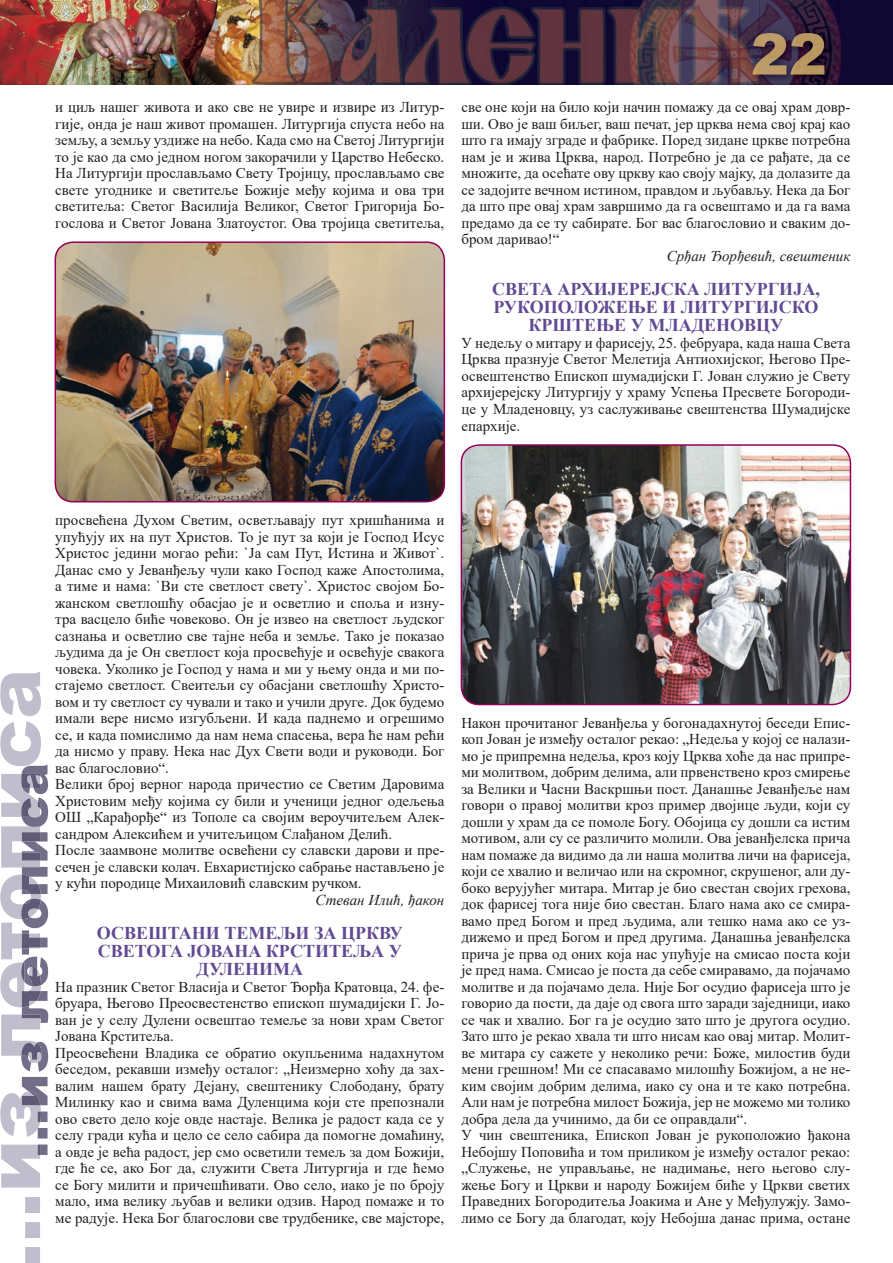
<style>
.page{position:relative;width:893px;height:1263px;background:#fff}
.page>*{position:absolute;margin:0;border:0;box-sizing:border-box;transform-origin:0 0}
.t1{font:700 18px/18px "Times New Roman";color:#614a92;text-align:center}
.t2{font:15px/16.5px "Times New Roman";color:#231f20;text-align:justify}
.t3{font:italic 15px "Times New Roman";color:#231f20}
</style>
<div class="page">
<div style="left:0;top:0;width:893px;height:85px;background:#0f0833"></div>
<img style="left:0;top:0;width:841px;height:85px">
<img style="left:252px;top:0;width:257px;height:85px">
<img style="left:630px;top:0;width:130px;height:85px">
<img style="left:747px;top:27px;width:87px;height:58px">
<img style="left:760px;top:33px;width:64px;height:42px">
<img style="left:752px;top:33px;width:8px;height:42px">
<svg style="left:0;top:671px;width:48px;height:592px"></svg>
<img style="left:55px;top:241px;width:390px;height:261px">
<img style="left:461px;top:444px;width:390px;height:261px">
<p class="t2" style="left:55px;top:99px;width:391px">и циљ нашег живота и ако све не увире и извире из Литур&shy;гије, онда је наш живот промашен. Литургија спуста небо на земљу, а земљу уздиже на небо. Када смо на Светој Литургији то је као да смо једном ногом закорачили у Царство Небеско.<br>На Литургији прослављамо Свету Тројицу, прослављамо све свете угоднике и светитеље Божије међу којима и ова три светитеља: Светог Василија Великог, Светог Григорија Бо&shy;гослова и Светог Јована Златоустог. Ова тројица светитеља,</p>
<p class="t2" style="left:461px;top:99px;width:391px">све оне који на било који начин помажу да се овај храм довр&shy;ши. Ово је ваш биљег, ваш печат, јер црква нема свој крај као што га имају зграде и фабрике. Поред зидане цркве потребна нам је и жива Црква, народ. Потребно је да се рађате, да се множите, да осећате ову цркву као своју мајку, да долазите да се задојите вечном истином, правдом и љубављу. Нека да Бог да што пре овај храм завршимо да га освештамо и да га вама предамо да се ту сабирате. Бог вас благословио и сваким до&shy;бром даривао!“</p>
<p class="t3" style="left:667px;top:246px;width:185px">Срђан Ђорђевић, свештеник</p>
<p class="t1" style="left:492px;top:280px;width:329px">СВЕТА АРХИЈЕРЕЈСКА ЛИТУРГИЈА,<br>РУКОПОЛОЖЕЊЕ И ЛИТУРГИЈСКО<br>КРШТЕЊЕ У МЛАДЕНОВЦУ</p>
<p class="t2" style="left:461px;top:334px;width:391px">У недељу о митару и фарисеју, 25. фебруара, када наша Света Црква празнује Светог Мелетија Антиохијског, Његово Пре&shy;освештенство Епископ шумадијски Г. Јован служио је Свету архијерејску Литургију у храму Успења Пресвете Богороди&shy;це у Младеновцу, уз саслуживање свештенства Шумадијске епархије.</p>
<p class="t2" style="left:55px;top:511px;width:391px;text-align:left">просвећена Духом Светим, осветљавају пут хришћанима и упућују их на пут Христов. То је пут за који је Господ Исус Христос једини могао рећи: `Ја сам Пут, Истина и Живот`.<br>Данас смо у Јеванђељу чули како Господ каже Апостолима, а тиме и нама: `Ви сте светлост свету`. Христос својом Бо&shy;жанском светлошћу обасјао је и осветлио и споља и изну&shy;тра васцело биће човеково. Он је извео на светлост људског сазнања и осветлио све тајне неба и земље. Тако је показао људима да је Он светлост која просвећује и освећује свакога човека. Уколико је Господ у нама и ми у њему онда и ми по&shy;стајемо светлост. Свеитељи су обасјани светлошћу Христо&shy;вом и ту светлост су чували и тако и учили друге. Док будемо имали вере нисмо изгубљени. И када паднемо и огрешимо се, и када помислимо да нам нема спасења, вера ће нам рећи да нисмо у праву. Нека нас Дух Свети води и руководи. Бог вас благословио“.<br>Велики број верног народа причестио се Светим Даровима Христовим међу којима су били и ученици једног одељења ОШ „Карађорђе“ из Тополе са својим вероучитељем Алек&shy;сандром Алексићем и учитељицом Слађаном Делић.<br>После заамвоне молитве освећени су славски дарови и пре&shy;сечен је славски колач. Евхаристијско сабрање настављено је у кући породице Михаиловић славским ручком.</p>
<p class="t3" style="left:316px;top:889px;width:130px">Стеван Илић, ђакон</p>
<p class="t1" style="left:97px;top:923px;width:307px">ОСВЕШТАНИ ТЕМЕЉИ ЗА ЦРКВУ<br>СВЕТОГА ЈОВАНА КРСТИТЕЉА У<br>ДУЛЕНИМА</p>
<p class="t2" style="left:55px;top:978px;width:391px;text-align:left">На празник Светог Власија и Светог Ђорђа Кратовца, 24. фе&shy;бруара, Његово Преосвестенство епископ шумадијски Г. Јо&shy;ван је у селу Дулени освештао темеље за нови храм Светог Јована Крститеља.<br>Преосвећени Владика се обратио окупљенима надахнутом беседом, рекавши између осталог: „Неизмерно хоћу да зах&shy;валим нашем брату Дејану, свештенику Слободану, брату Милинку као и свима вама Дуленцима који сте препознали ово свето дело које овде настаје. Велика је радост када се у селу гради кућа и цело се село сабира да помогне домаћину, а овде је већа радост, јер смо осветили темељ за дом Божији, где ће се, ако Бог да, служити Света Литургија и где ћемо се Богу милити и причешћивати. Ово село, иако је по броју мало, има велику љубав и велики одзив. Народ помаже и то ме радује. Нека Бог благослови све трудбенике, све мајсторе,</p>
<p class="t2" style="left:461px;top:714px;width:391px;text-align:left">Након прочитаног Јеванђеља у богонадахнутој беседи Епис&shy;коп Јован је између осталог рекао: „Недеља у којој се налази&shy;мо је припремна недеља, кроз коју Црква хоће да нас припре&shy;ми молитвом, добрим делима, али првенствено кроз смирење за Велики и Часни Васкршњи пост. Данашње Јеванђеље нам говори о правој молитви кроз пример двојице људи, који су дошли у храм да се помоле Богу. Обојица су дошли са истим мотивом, али су се различито молили. Ова јеванђелска прича нам помаже да видимо да ли наша молитва личи на фарисеја, који се хвалио и величао или на скромног, скрушеног, али ду&shy;боко верујућег митара. Митар је био свестан својих грехова, док фарисеј тога није био свестан. Благо нама ако се смира&shy;вамо пред Богом и пред људима, али тешко нама ако се уз&shy;дижемо и пред Богом и пред другима. Данашња јеванђелска прича је прва од оних која нас упућује на смисао поста који је пред нама. Смисао је поста да себе смиравамо, да појачамо молитве и да појачамо дела. Није Бог осудио фарисеја што је говорио да пости, да даје од свога што заради заједници, иако се чак и хвалио. Бог га је осудио зато што је другога осудио.<br>Зато што је рекао хвала ти што нисам као овај митар. Молит&shy;ве митара су сажете у неколико речи: Боже, милостив буди мени грешном! Ми се спасавамо милошћу Божијом, а не не&shy;ким својим добрим делима, иако су она и те како потребна.<br>Али нам је потребна милост Божија, јер не можемо ми толико добра дела да учинимо, да би се оправдали“.<br>У чин свештеника, Епископ Јован је рукоположио ђакона Небојшу Поповића и том приликом је између осталог рекао: „Служење, не управљање, не надимање, него његово слу&shy;жење Богу и Цркви и народу Божијем биће у Цркви светих Праведних Богородитеља Јоакима и Ане у Међулужју. Замо&shy;лимо се Богу да благодат, коју Небојша данас прима, остане</p>
</div>
